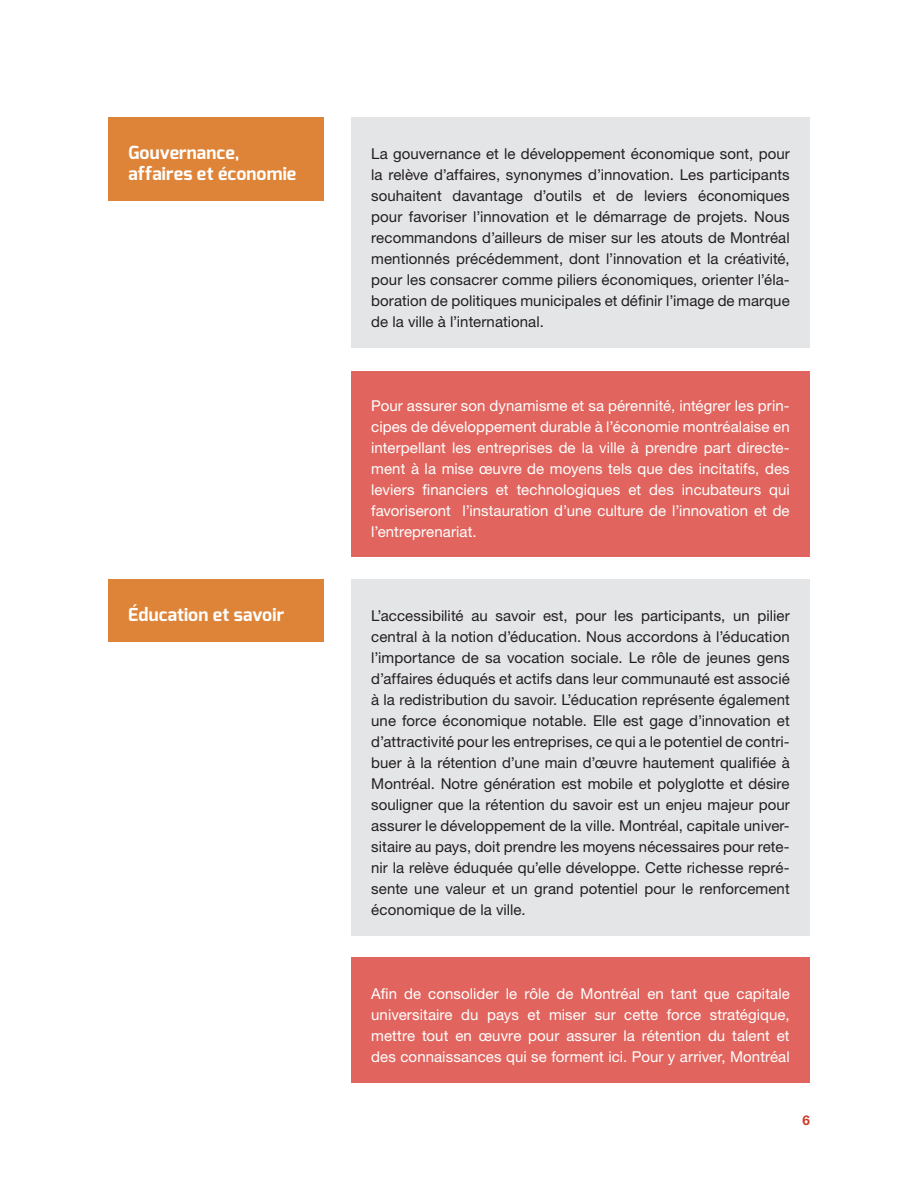
<style>
.page{position:relative;width:918px;height:1188px;background:#fff}
.page>*{position:absolute;margin:0;border:0;box-sizing:border-box;transform-origin:0 0}
.Sous_titres{font:700 18px/21px "Exo";letter-spacing:.01em;color:#fff}
.t1{font:15px/21px "Helvetica Neue LT Std";letter-spacing:.005em;color:#231f20;text-align:justify}
.t2{font:15px/21px "Helvetica Neue LT Std";letter-spacing:.005em;color:#fff;text-align:justify}
.t3{font:700 13.5px "Helvetica Neue LT Std";color:#cd3b29}
</style>
<div class="page">
<div style="left:351px;top:117px;width:459px;height:230px;background:#e4e5e7"></div>
<div style="left:351px;top:579px;width:459px;height:356px;background:#e4e5e7"></div>
<div style="left:351px;top:372px;width:459px;height:185px;background:#e1655e"></div>
<div style="left:351px;top:957px;width:459px;height:125px;background:#e1655e"></div>
<div style="left:108px;top:117px;width:216px;height:83px;background:#de8439"></div>
<div style="left:108px;top:579px;width:216px;height:62px;background:#de8439"></div>
<p class="Sous_titres" style="left:128px;top:142px;width:170px">Gouvernance, affaires et économie</p>
<p class="Sous_titres" style="left:128px;top:604px;width:157px">Éducation et savoir</p>
<p class="t1" style="left:371px;top:143px;width:420px">La gouvernance et le développement économique sont, pour la relève d’affaires, synonymes d’innovation. Les participants souhaitent davantage d’outils et de leviers économiques pour favoriser l’innovation et le démarrage de projets. Nous recommandons d’ailleurs de miser sur les atouts de Montréal mentionnés précédemment, dont l’innovation et la créativité, pour les consacrer comme piliers économiques, orienter l’éla&shy;boration de politiques municipales et définir l’image de marque de la ville à l’international.</p>
<p class="t2" style="left:371px;top:395px;width:420px">Pour assurer son dynamisme et sa pérennité, intégrer les prin&shy;cipes de développement durable à l’économie montréalaise en interpellant les entreprises de la ville à prendre part directe&shy;ment à la mise œuvre de moyens tels que des incitatifs, des leviers financiers et technologiques et des incubateurs qui favoriseront l’instauration d’une culture de l’innovation et de l’entreprenariat.</p>
<p class="t1" style="left:371px;top:605px;width:420px">L’accessibilité au savoir est, pour les participants, un pilier central à la notion d’éducation. Nous accordons à l’éducation l’importance de sa vocation sociale. Le rôle de jeunes gens d’affaires éduqués et actifs dans leur communauté est associé à la redistribution du savoir. L’éducation représente également une force économique notable. Elle est gage d’innovation et d’attractivité pour les entreprises, ce qui a le potentiel de contri&shy;buer à la rétention d’une main d’œuvre hautement qualifiée à Montréal. Notre génération est mobile et polyglotte et désire souligner que la rétention du savoir est un enjeu majeur pour assurer le développement de la ville. Montréal, capitale univer&shy;sitaire au pays, doit prendre les moyens nécessaires pour rete&shy;nir la relève éduquée qu’elle développe. Cette richesse repré&shy;sente une valeur et un grand potentiel pour le renforcement économique de la ville.</p>
<p class="t2" style="left:371px;top:983px;width:420px">Afin de consolider le rôle de Montréal en tant que capitale universitaire du pays et miser sur cette force stratégique, mettre tout en œuvre pour assurer la rétention du talent et des connaissances qui se forment ici. Pour y arriver, Montréal</p>
<p class="t3" style="left:802px;top:1112px;width:9px">6</p>
</div>
